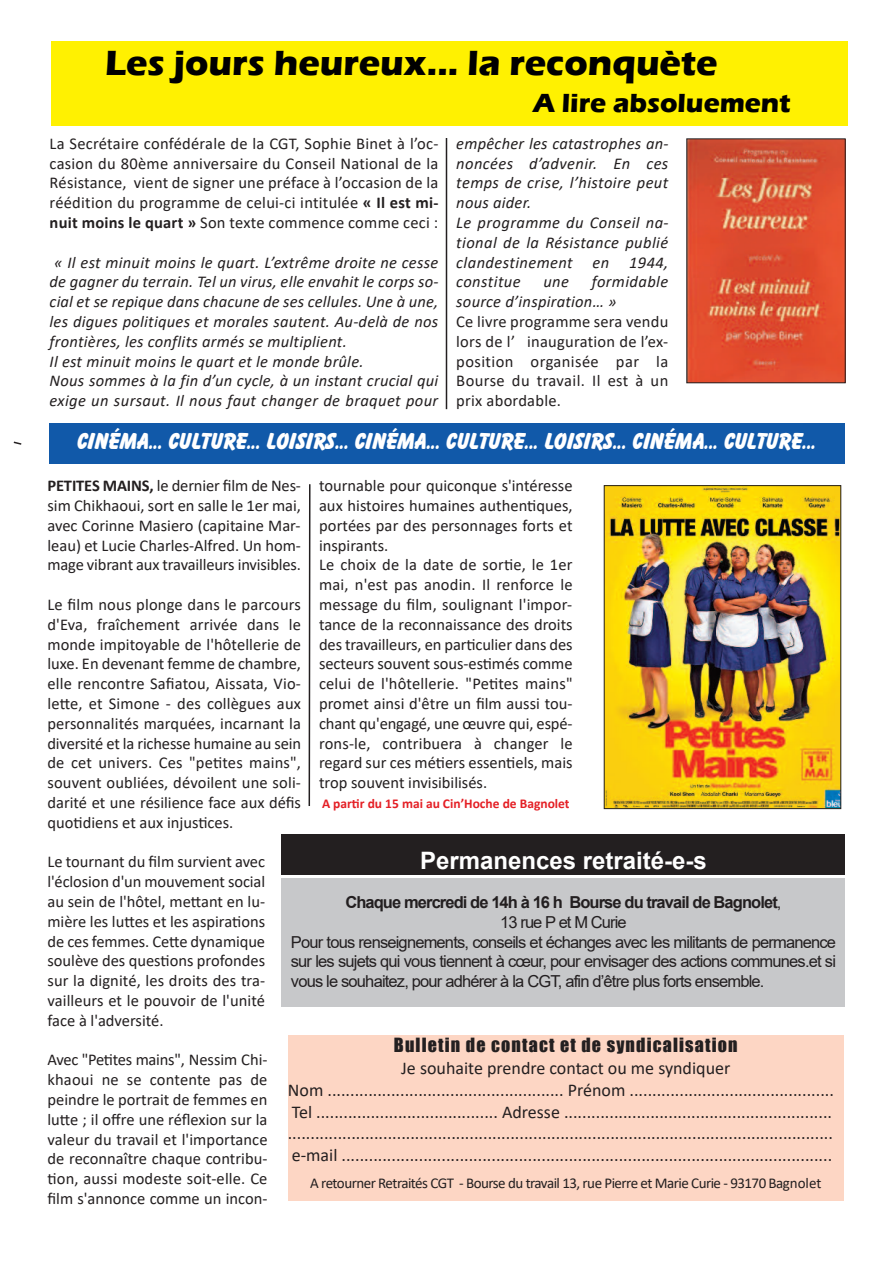
<style>
.page{position:relative;width:893px;height:1263px;background:#fff}
.page>*{position:absolute;margin:0;border:0;box-sizing:border-box;transform-origin:0 0}
.t1{font:700 36px "Eras ITC";color:#000}
.t2{font:700 27px "Eras ITC";color:#000}
.t3{font:24px "Balloon";letter-spacing:-.005em;color:#fff}
.t4{font:700 24px "Arial";color:#fff}
.t5{font:18px/21.6px "Calibri";color:#231f20;text-align:center}
.t6{font:18px "Impact";letter-spacing:.065em;color:#231f20}
.t7{font:16.5px/19.8px "Calibri";color:#231f20;text-align:justify}
.t8{font:italic 16.5px/19.8px "Calibri";letter-spacing:.015em;color:#231f20}
.t9{font:16.5px "Arial";letter-spacing:-.05em;color:#231f20}
.t10{font:700 16.5px "Arial";letter-spacing:-.055em;color:#231f20}
.t11{font:15px "Calibri";letter-spacing:-.035em;color:#231f20}
.t12{font:700 13.5px "Calibri";color:#e41f25}
.s1{font-weight:700}
.s2{font-weight:400}
</style>
<div class="page">
<img style="left:606px;top:487px;width:233px;height:320px">
<div style="left:604px;top:485px;width:237px;height:324px;border:1px solid #231f20"></div>
<img style="left:688px;top:140px;width:156px;height:241px">
<div style="left:686px;top:138px;width:160px;height:245px;border:1px solid #231f20"></div>
<div style="left:50px;top:423px;width:794px;height:41px;background:#1159a9"></div>
<div style="left:288px;top:1035px;width:556px;height:166px;background:#fdd6c4"></div>
<div style="left:51px;top:41px;width:797px;height:85px;background:#fff101"></div>
<hr style="left:446px;top:138px;width:1px;height:271px;background:#231f20">
<svg style="left:13px;top:441px;width:9px;height:4px"></svg>
<svg style="left:308px;top:484px;width:3px;height:322px"></svg>
<div style="left:282px;top:878px;width:563px;height:128px;background:#c7c8ca"></div>
<div style="left:282px;top:834px;width:563px;height:41px;background:#231f20"></div>
<h1 class="t1" style="left:105px;top:43px;width:614px">Les jours heureux... la reconquète</h1>
<h2 class="t2" style="left:533px;top:88px;width:259px">A lire absoluement</h2>
<p class="t7" style="left:50px;top:135px;width:390px">La Secrétaire confédérale de la CGT, Sophie Binet à l’oc&shy;casion du 80ème anniversaire du Conseil National de la Résistance, vient de signer une préface à l’occasion de la réédition du programme de celui-ci intitulée <span class="s1">« Il est mi&shy;nuit moins le quart »</span> Son texte commence comme ceci :</p>
<p class="t8" style="left:50px;top:254px;width:390px">« Il est minuit moins le quart. L’extrême droite ne cesse de gagner du terrain. Tel un virus, elle envahit le corps so&shy;cial et se repique dans chacune de ses cellules. Une à une, les digues politiques et morales sautent. Au-delà de nos frontières, les conflits armés se multiplient.<br>Il est minuit moins le quart et le monde brûle.<br>Nous sommes à la fin d’un cycle, à un instant crucial qui exige un sursaut. Il nous faut changer de braquet pour</p>
<p class="t8" style="left:456px;top:135px;width:214px">empêcher les catastrophes an&shy;noncées d’advenir. En ces temps de crise, l’histoire peut nous aider.<br>Le programme du Conseil na&shy;tional de la Résistance publié clandestinement en 1944, constitue</p>
<p class="t8" style="left:456px;top:273px;width:214px;text-indent:135px">formidable source d’inspiration… »</p>
<p class="t7" style="left:456px;top:313px;width:214px">Ce livre programme sera vendu lors de l’ inauguration de l’ex&shy;position organisée par la Bourse du travail. Il est à un prix abordable.</p>
<h3 class="t3" style="left:78px;top:429px;width:740px">CINÉMA... CULTURE... LOISIRS... CINÉMA... CULTURE... LOISIRS... CINÉMA... CULTURE...</h3>
<p class="t8" style="left:543px;top:273px;width:27px">une</p>
<p class="t7" style="left:319px;top:477px;width:255px;text-align:left">tournable pour quiconque s'intéresse aux histoires humaines authentiques, portées par des personnages forts et inspirants.<br>Le choix de la date de sortie, le 1er mai, n'est pas anodin. Il renforce le message du film, soulignant l'impor&shy;tance de la reconnaissance des droits des travailleurs, en particulier dans des secteurs souvent sous-estimés comme celui de l'hôtellerie. "Petites mains" promet ainsi d'être un film aussi tou&shy;chant qu'engagé, une œuvre qui, espé&shy;rons-le, contribuera à changer le regard sur ces métiers essentiels, mais trop souvent invisibilisés.</p>
<p class="t12" style="left:322px;top:798px;width:249px">A partir du 15 mai au Cin’Hoche de Bagnolet</p>
<p class="t7" style="left:47px;top:477px;width:255px"><span class="s1">PETITES MAINS,</span> le dernier film de Nes&shy;sim Chikhaoui, sort en salle le 1er mai, avec Corinne Masiero (capitaine Mar&shy;leau) et Lucie Charles-Alfred. Un hom&shy;mage vibrant aux travailleurs invisibles.</p>
<p class="t7" style="left:47px;top:596px;width:255px">Le film nous plonge dans le parcours d'Eva, fraîchement arrivée dans le monde impitoyable de l'hôtellerie de luxe. En devenant femme de chambre, elle rencontre Safiatou, Aissata, Vio&shy;lette, et Simone - des collègues aux personnalités marquées, incarnant la diversité et la richesse humaine au sein de cet univers. Ces "petites mains", souvent oubliées, dévoilent une soli&shy;darité et une résilience face aux défis quotidiens et aux injustices.</p>
<p class="t7" style="left:47px;top:853px;width:219px">Le tournant du film survient avec l'éclosion d'un mouvement social au sein de l'hôtel, mettant en lu&shy;mière les luttes et les aspirations de ces femmes. Cette dynamique soulève des questions profondes sur la dignité, les droits des tra&shy;vailleurs et le pouvoir de l'unité face à l'adversité.</p>
<p class="t7" style="left:47px;top:1051px;width:222px">Avec "Petites mains", Nessim Chi&shy;khaoui ne se contente pas de peindre le portrait de femmes en lutte ; il offre une réflexion sur la valeur du travail et l'importance de reconnaître chaque contribu&shy;tion, aussi modeste soit-elle. Ce film s'annonce comme un incon-</p>
<h3 class="t4" style="left:420px;top:848px;width:288px">Permanences retraité-e-s</h3>
<p class="t10" style="left:345px;top:893px;width:438px">Chaque mercredi de 14h à 16 h Bourse du travail de Bagnolet<span class="s2">,</span></p>
<p class="t9" style="left:500px;top:913px;width:128px">13 rue P et M Curie</p>
<p class="t9" style="left:291px;top:933px;width:547px">Pour tous renseignements, conseils et échanges avec les militants de permanence</p>
<p class="t9" style="left:291px;top:952px;width:547px">sur les sujets qui vous tiennent à cœur, pour envisager des actions communes.et si</p>
<p class="t9" style="left:291px;top:972px;width:475px">vous le souhaitez, pour adhérer à la CGT, afin d’être plus forts ensemble.</p>
<p class="t6" style="left:394px;top:1034px;width:345px">Bulletin de contact et de syndicalisation</p>
<p class="t5" style="left:288px;top:1059px;width:548px">Je souhaite prendre contact ou me syndiquer<br>Nom .................................................... Prénom .............................................<br>Tel ........................................ Adresse ........................................................... ........................................................................................................................ e-mail ............................................................................................................</p>
<p class="t11" style="left:310px;top:1176px;width:513px">A retourner Retraités CGT - Bourse du travail 13, rue Pierre et Marie Curie - 93170 Bagnolet</p>
</div>
